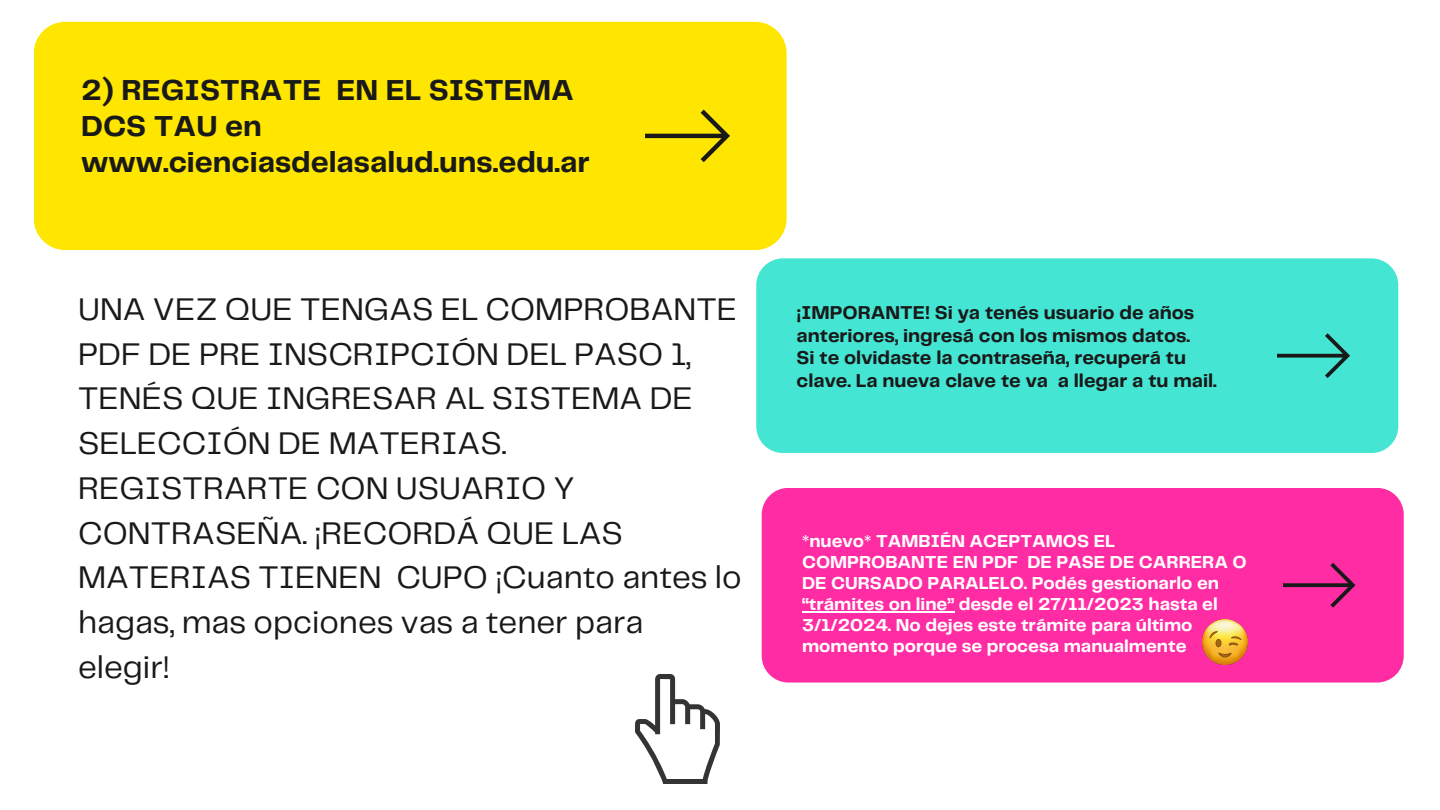
<style>
.page{position:relative;width:1440px;height:810px;background:#fff}
.page>*{position:absolute;margin:0;border:0;box-sizing:border-box;transform-origin:0 0}
.t1{font:32.6px/44.8px "Telegraf";color:#191919}
.t2{font:700 30px/36px "Telegraf";color:#191919}
.t3{font:700 19.3px/22.6px "Telegraf";color:#191919}
.t4{font:700 18px/21px "Telegraf";color:#fff}
</style>
<div class="page">
<div style="left:34px;top:22px;width:753px;height:228px;background:#fee600;border-radius:31px"></div>
<svg style="left:645px;top:110px;width:85px;height:52px"></svg>
<svg style="left:635px;top:674px;width:85px;height:110px"></svg>
<div style="left:762px;top:488px;width:642px;height:195px;background:#ff2ca4;border-radius:27px"></div>
<hr style="left:802px;top:612px;width:152px;height:1px;background:#fff">
<svg style="left:1283px;top:563px;width:72px;height:44px"></svg>
<div style="left:756px;top:258px;width:642px;height:195px;background:#45e5d3;border-radius:27px"></div>
<svg style="left:1278px;top:333px;width:72px;height:45px"></svg>
<img style="left:1203px;top:619px;width:45px;height:45px">
<p class="t2" style="left:81px;top:74px;width:510px">2) REGISTRATE EN EL SISTEMA<br>DCS TAU en www.cienciasdelasalud.uns.edu.ar</p>
<p class="t1" style="left:78px;top:288px;width:665px">UNA VEZ QUE TENGAS EL COMPROBANTE<br>PDF DE PRE INSCRIPCIÓN DEL PASO 1,<br>TENÉS QUE INGRESAR AL SISTEMA DE<br>SELECCIÓN DE MATERIAS.<br>REGISTRARTE CON USUARIO Y<br>CONTRASEÑA. ¡RECORDÁ QUE LAS<br>MATERIAS TIENEN CUPO ¡Cuanto antes lo hagas, mas opciones vas a tener para elegir!</p>
<p class="t3" style="left:797px;top:302px;width:399px">¡IMPORANTE! Si ya tenés usuario de años anteriores, ingresá con los mismos datos.</p>
<p class="t3" style="left:797px;top:347px;width:422px">Si te olvidaste la contraseña, recuperá tu clave. La nueva clave te va a llegar a tu mail.</p>
<p class="t4" style="left:802px;top:532px;width:446px">*nuevo* TAMBIÉN ACEPTAMOS EL COMPROBANTE EN PDF DE PASE DE CARRERA O DE CURSADO PARALELO. Podés gestionarlo en “trámites on line” desde el 27/11/2023 hasta el 3/1/2024. No dejes este trámite para último momento porque se procesa manualmente</p>
</div>
